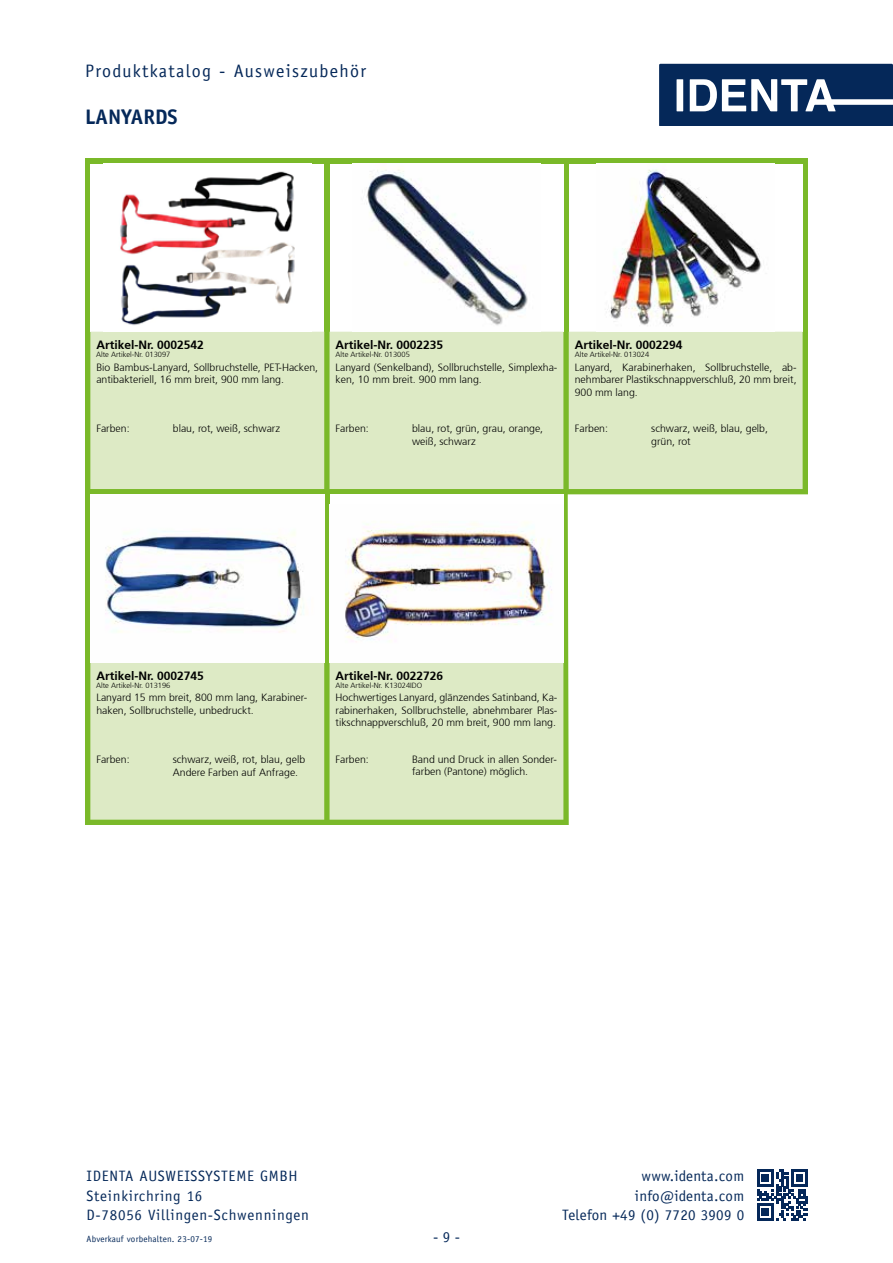
<style>
.page{position:relative;width:893px;height:1263px;background:#fff}
.page>*{position:absolute;margin:0;border:0;box-sizing:border-box;transform-origin:0 0}
.t1{font:700 21px "Officina Sans";color:#052859}
.t2{font:18px "Officina Sans";letter-spacing:.075em;color:#052859}
.t3{font:15px/19.5px "Officina Sans";letter-spacing:.05em;color:#052859}
.t4{font:15px/19.5px "Officina Sans";letter-spacing:.02em;color:#052859;text-align:right}
.t5{font:700 12px "Frutiger";color:#000}
.t6{font:300 10.5px/12.6px "Frutiger";color:#000}
.t7{font:9px "Officina Sans";letter-spacing:.02em;color:#052859}
.t8{font:300 7.5px "Frutiger";color:#000}
</style>
<div class="page">
<div style="left:85px;top:158px;width:723px;height:997px;background:#7ab929"></div>
<svg style="left:659px;top:64px;width:234px;height:61px"></svg>
<svg style="left:757px;top:1169px;width:51px;height:51px"></svg>
<div style="left:90px;top:164px;width:234px;height:168px;background:#fff"></div>
<div style="left:90px;top:332px;width:234px;height:157px;background:#ddeac5"></div>
<img style="left:120px;top:171px;width:175px;height:154px">
<div style="left:569px;top:164px;width:234px;height:168px;background:#fff"></div>
<div style="left:569px;top:332px;width:234px;height:157px;background:#ddeac5"></div>
<img style="left:607px;top:169px;width:155px;height:157px">
<div style="left:330px;top:164px;width:233px;height:168px;background:#fff"></div>
<div style="left:330px;top:332px;width:233px;height:157px;background:#ddeac5"></div>
<img style="left:366px;top:170px;width:162px;height:156px">
<svg style="left:85px;top:494px;width:723px;height:661px;background:#f2f5ee"></svg>
<h2 class="t2" style="left:85px;top:60px;width:283px">Produktkatalog - Ausweiszubehör</h2>
<h1 class="t1" style="left:85px;top:104px;width:94px">LANYARDS</h1>
<p class="t5" style="left:96px;top:338px;width:109px">Artikel-Nr. 0002542</p>
<p class="t6" style="left:96px;top:361px;width:223px">Bio Bambus-Lanyard, Sollbruchstelle, PET-Hacken, antibakteriell, 16 mm breit, 900 mm lang.</p>
<p class="t6" style="left:96px;top:422px;width:35px">Farben:</p>
<p class="t6" style="left:173px;top:422px;width:109px">blau, rot, weiß, schwarz</p>
<p class="t5" style="left:336px;top:338px;width:109px">Artikel-Nr. 0002235</p>
<p class="t6" style="left:336px;top:361px;width:223px">Lanyard (Senkelband), Sollbruchstelle, Simplexha&shy;ken, 10 mm breit. 900 mm lang.</p>
<p class="t6" style="left:336px;top:422px;width:35px">Farben:</p>
<p class="t6" style="left:412px;top:422px;width:133px">blau, rot, grün, grau, orange, weiß, schwarz</p>
<p class="t5" style="left:575px;top:338px;width:109px">Artikel-Nr. 0002294</p>
<p class="t6" style="left:575px;top:361px;width:223px;text-align:justify">Lanyard, Karabinerhaken, Sollbruchstelle, ab&shy;nehmbarer Plastikschnappverschluß, 20 mm breit, 900 mm lang.</p>
<p class="t6" style="left:575px;top:422px;width:35px">Farben:</p>
<p class="t6" style="left:651px;top:422px;width:118px">schwarz, weiß, blau, gelb, grün, rot</p>
<p class="t8" style="left:96px;top:350px;width:76px">Alte Artikel-Nr. 013097</p>
<p class="t8" style="left:335px;top:350px;width:76px">Alte Artikel-Nr. 013005</p>
<p class="t8" style="left:575px;top:350px;width:76px">Alte Artikel-Nr. 013024</p>
<p class="t5" style="left:96px;top:668px;width:109px">Artikel-Nr. 0002745</p>
<p class="t6" style="left:96px;top:691px;width:212px">Lanyard 15 mm breit, 800 mm lang, Karabiner&shy;haken, Sollbruchstelle, unbedruckt.</p>
<p class="t6" style="left:96px;top:753px;width:35px">Farben:</p>
<p class="t6" style="left:173px;top:753px;width:134px">schwarz, weiß, rot, blau, gelb<br>Andere Farben auf Anfrage.</p>
<p class="t5" style="left:336px;top:668px;width:109px">Artikel-Nr. 0022726</p>
<p class="t6" style="left:336px;top:691px;width:223px;text-align:justify">Hochwertiges Lanyard, glänzendes Satinband, Ka&shy;rabinerhaken, Sollbruchstelle, abnehmbarer Plas&shy;tikschnappverschluß, 20 mm breit, 900 mm lang.</p>
<p class="t6" style="left:336px;top:753px;width:35px">Farben:</p>
<p class="t6" style="left:412px;top:753px;width:146px">Band und Druck in allen Sonder&shy;farben (Pantone) möglich.</p>
<p class="t8" style="left:96px;top:681px;width:76px">Alte Artikel-Nr. 013196</p>
<p class="t8" style="left:335px;top:681px;width:88px">Alte Artikel-Nr. K13024IDO</p>
<h3 class="t3" style="left:86px;top:1167px;width:224px">IDENTA AUSWEISSYSTEME GMBH<br>Steinkirchring 16<br>D-78056 Villingen-Schwenningen</h3>
<p class="t7" style="left:87px;top:1233px;width:127px">Abverkauf vorbehalten. 23-07-19</p>
<h3 class="t3" style="left:433px;top:1227px;width:28px">- 9 -</h3>
<h3 class="t4" style="left:562px;top:1167px;width:183px">www.identa.com info@identa.com<br>Telefon +49 (0) 7720 3909 0</h3>
</div>
